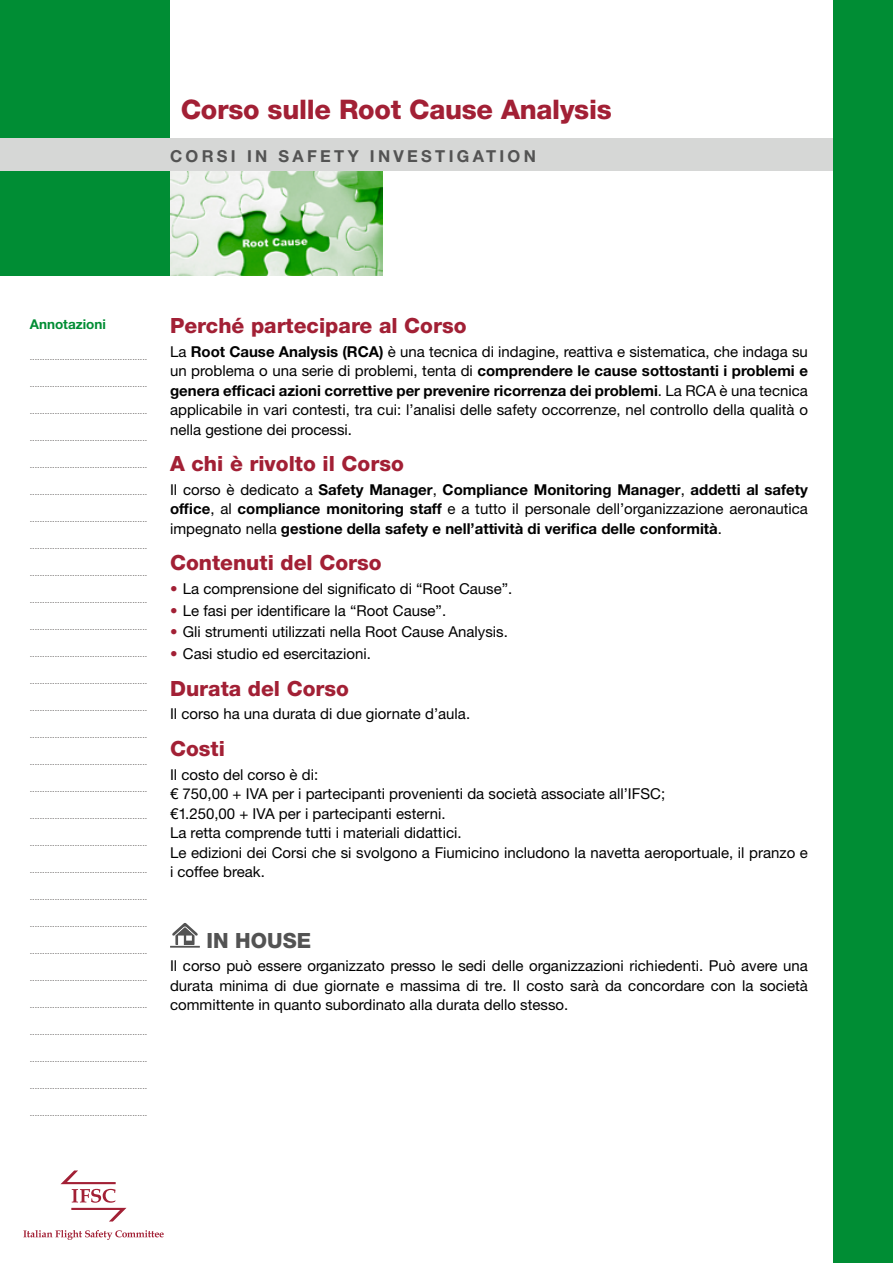
<style>
.page{position:relative;width:893px;height:1263px;background:#fff}
.page>*{position:absolute;margin:0;border:0;box-sizing:border-box;transform-origin:0 0}
.t1{font:800 27px "Helvetica Neue LT Std";letter-spacing:-.01em;color:#a22035}
.t2{font:800 21px "Helvetica Neue LT Std";color:#a22035}
.t3{font:800 21px "Helvetica Neue LT Std";color:#535353}
.t4{font:700 16.5px "Helvetica Neue LT Std";letter-spacing:.2em;color:#535353}
.t5{font:15px/19.5px "Helvetica Neue LT Std";color:#000;text-align:justify}
.t6{font:700 15px/19.5px "Helvetica Neue LT Std";color:#000;text-align:justify}
.t7{font:700 13.5px "Helvetica Neue LT Std";color:#008d34}
.t8{font:9px "Helvetica Neue LT Std";color:#797574}
.s1{font-weight:700}
.s2{font-weight:400}
.s3{color:#a22035}
</style>
<div class="page">
<div style="left:0;top:0;width:170px;height:276px;background:#008d34"></div>
<div style="left:0;top:138px;width:893px;height:33px;background:#d6d7d6"></div>
<svg style="left:23px;top:1230px;width:141px;height:10px"></svg>
<svg style="left:61px;top:1170px;width:65px;height:51px"></svg>
<div style="left:833px;top:0;width:60px;height:1263px;background:#008d34"></div>
<svg style="left:170px;top:923px;width:30px;height:25px"></svg>
<img style="left:170px;top:171px;width:213px;height:105px">
<h1 class="t1" style="left:181px;top:93px;width:432px">Corso sulle Root Cause Analysis</h1>
<h3 class="t4" style="left:170px;top:146px;width:367px">CORSI IN SAFETY INVESTIGATION</h3>
<h3 class="t7" style="left:30px;top:315px;width:78px">Annotazioni</h3>
<p class="t8" style="left:30px;top:351px;width:119px">...............................................</p>
<p class="t8" style="left:30px;top:378px;width:119px">...............................................</p>
<p class="t8" style="left:30px;top:405px;width:119px">...............................................</p>
<p class="t8" style="left:30px;top:432px;width:119px">...............................................</p>
<p class="t8" style="left:30px;top:459px;width:119px">...............................................</p>
<p class="t8" style="left:30px;top:486px;width:119px">...............................................</p>
<p class="t8" style="left:30px;top:513px;width:119px">...............................................</p>
<p class="t8" style="left:30px;top:540px;width:119px">...............................................</p>
<p class="t8" style="left:30px;top:567px;width:119px">...............................................</p>
<p class="t8" style="left:30px;top:594px;width:119px">...............................................</p>
<p class="t8" style="left:30px;top:621px;width:119px">...............................................</p>
<p class="t8" style="left:30px;top:648px;width:119px">...............................................</p>
<p class="t8" style="left:30px;top:675px;width:119px">...............................................</p>
<p class="t8" style="left:30px;top:702px;width:119px">...............................................</p>
<p class="t8" style="left:30px;top:729px;width:119px">...............................................</p>
<p class="t8" style="left:30px;top:756px;width:119px">...............................................</p>
<p class="t8" style="left:30px;top:783px;width:119px">...............................................</p>
<p class="t8" style="left:30px;top:810px;width:119px">...............................................</p>
<p class="t8" style="left:30px;top:837px;width:119px">...............................................</p>
<p class="t8" style="left:30px;top:864px;width:119px">...............................................</p>
<p class="t8" style="left:30px;top:891px;width:119px">...............................................</p>
<p class="t8" style="left:30px;top:918px;width:119px">...............................................</p>
<p class="t8" style="left:30px;top:945px;width:119px">...............................................</p>
<p class="t8" style="left:30px;top:972px;width:119px">...............................................</p>
<p class="t8" style="left:30px;top:999px;width:119px">...............................................</p>
<p class="t8" style="left:30px;top:1026px;width:119px">...............................................</p>
<p class="t8" style="left:30px;top:1053px;width:119px">...............................................</p>
<p class="t8" style="left:30px;top:1080px;width:119px">...............................................</p>
<p class="t8" style="left:30px;top:1107px;width:119px">...............................................</p>
<h2 class="t2" style="left:170px;top:313px;width:298px">Perché partecipare al Corso</h2>
<p class="t5" style="left:170px;top:341px;width:639px">La <span class="s1">Root Cause Analysis (RCA)</span> è una tecnica di indagine, reattiva e sistematica, che indaga su un problema o una serie di problemi, tenta di <span class="s1">comprendere le cause sottostanti i problemi e genera efficaci azioni correttive per prevenire ricorrenza dei problemi</span>. La RCA è una tecnica applicabile in vari contesti, tra cui: l’analisi delle safety occorrenze, nel controllo della qualità o nella gestione dei processi.</p>
<h2 class="t2" style="left:170px;top:451px;width:235px">A chi è rivolto il Corso</h2>
<p class="t6" style="left:170px;top:479px;width:639px"><span class="s2">Il corso è dedicato a</span> Safety Manager<span class="s2">,</span> Compliance Monitoring Manager<span class="s2">,</span> addetti al safety office<span class="s2">, al</span> compliance monitoring staff <span class="s2">e a tutto il personale dell’organizzazione aeronautica impegnato nella</span> gestione della safety e nell’attività di verifica delle conformità<span class="s2">.</span></p>
<h2 class="t2" style="left:170px;top:550px;width:213px">Contenuti del Corso</h2>
<h3 class="t5" style="left:170px;top:579px;width:344px"><span class="s3">•</span> La comprensione del significato di “Root Cause”.</h3>
<h3 class="t5" style="left:170px;top:600px;width:278px"><span class="s3">•</span> Le fasi per identificare la “Root Cause”.</h3>
<h3 class="t5" style="left:170px;top:622px;width:339px"><span class="s3">•</span> Gli strumenti utilizzati nella Root Cause Analysis.</h3>
<h3 class="t5" style="left:170px;top:644px;width:202px"><span class="s3">•</span> Casi studio ed esercitazioni.</h3>
<h2 class="t2" style="left:170px;top:676px;width:180px">Durata del Corso</h2>
<h3 class="t5" style="left:170px;top:704px;width:302px">Il corso ha una durata di due giornate d’aula.</h3>
<h2 class="t2" style="left:170px;top:736px;width:56px">Costi</h2>
<p class="t5" style="left:170px;top:764px;width:639px;text-align:left">Il costo del corso è di:<br>€ 750,00 + IVA per i partecipanti provenienti da società associate all’IFSC;<br>€1.250,00 + IVA per i partecipanti esterni.<br>La retta comprende tutti i materiali didattici.<br>Le edizioni dei Corsi che si svolgono a Fiumicino includono la navetta aeroportuale, il pranzo e i coffee break.</p>
<h2 class="t3" style="left:206px;top:928px;width:106px">IN HOUSE</h2>
<p class="t5" style="left:170px;top:956px;width:639px">Il corso può essere organizzato presso le sedi delle organizzazioni richiedenti. Può avere una durata minima di due giornate e massima di tre. Il costo sarà da concordare con la società committente in quanto subordinato alla durata dello stesso.</p>
</div>
